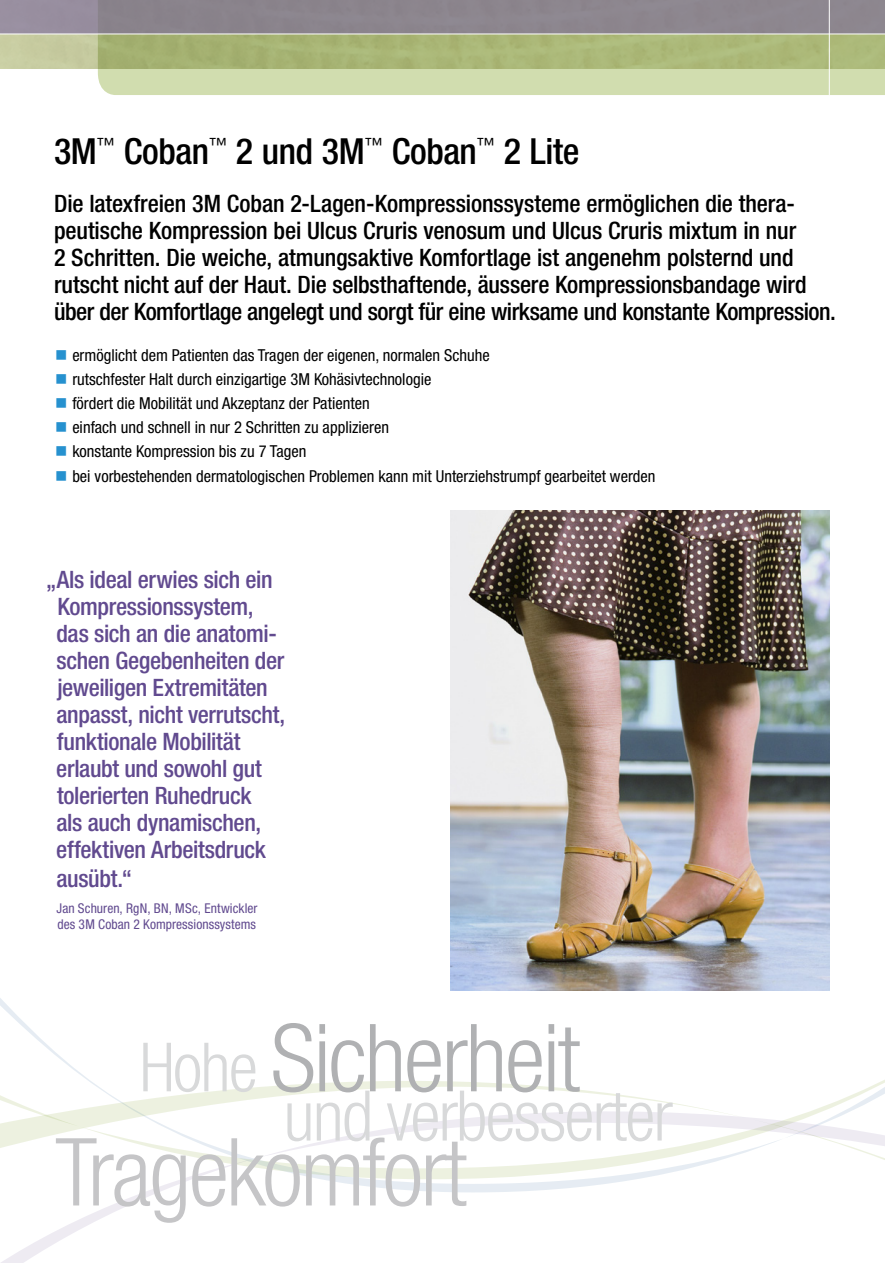
<style>
.page{position:relative;width:885px;height:1263px;background:#fff}
.page>*{position:absolute;margin:0;border:0;box-sizing:border-box;transform-origin:0 0}
.t1{font:300 condensed 94.05px "Helvetica Neue LT Std";letter-spacing:-.025em;color:#b0b1b3}
.t2{font:300 condensed 94.05px "Helvetica Neue LT Std";letter-spacing:-.025em;color:#c5c5c7}
.t3{font:300 condensed 69.9px "Helvetica Neue LT Std";letter-spacing:-.025em;color:#d8d9da}
.t4{font:500 condensed 36px "Helvetica Neue LT Std";letter-spacing:-.01em;color:#000}
.t5{font:500 condensed 24px/27px "Helvetica Neue LT Std";letter-spacing:-.005em;color:#000}
.t6{font:500 condensed 24px/27.2px "Helvetica Neue LT Std";letter-spacing:-.015em;color:#614a8f}
.t7{font:condensed 16.5px "Helvetica Neue LT Std";color:#000}
.t8{font:condensed 13.5px/16.5px "Helvetica Neue LT Std";letter-spacing:.005em;color:#614a8f}
.s1{color:#2691cf}
.s2{font-size:67.95px;color:#d8d9da}
</style>
<div class="page">
<svg style="left:0;top:937px;width:884px;height:326px"></svg>
<img style="left:450px;top:510px;width:379px;height:480px">
<div style="left:98px;top:68px;width:786px;height:27px;background:#d1ddaf"></div>
<img style="left:0;top:35px;width:884px;height:33px">
<div style="left:0;top:0;width:884px;height:34px;background:linear-gradient(to right,#8f8793,#8b858c)"></div>
<hr style="left:828px;top:0;width:1px;height:95px;background:#fff">
<h3 class="t4" style="left:54px;top:129px;width:527px">3M<sup>™</sup> Coban<sup>™</sup> 2 und 3M<sup>™</sup> Coban<sup>™</sup> 2 Lite</h3>
<p class="t5" style="left:54px;top:190px;width:783px">Die latexfreien 3M Coban 2-Lagen-Kompressionssysteme ermöglichen die thera&shy;peutische Kompression bei Ulcus Cruris venosum und Ulcus Cruris mixtum in nur<br>2 Schritten. Die weiche, atmungsaktive Komfortlage ist angenehm polsternd und rutscht nicht auf der Haut. Die selbsthaftende, äussere Kompressionsbandage wird über der Komfortlage angelegt und sorgt für eine wirksame und konstante Kompression.</p>
<p class="t7" style="left:55px;top:346px;width:436px"><span class="s1">■</span> ermöglicht dem Patienten das Tragen der eigenen, normalen Schuhe</p>
<p class="t7" style="left:55px;top:370px;width:377px"><span class="s1">■</span> rutschfester Halt durch einzigartige 3M Kohäsivtechnologie</p>
<p class="t7" style="left:55px;top:394px;width:316px"><span class="s1">■</span> fördert die Mobilität und Akzeptanz der Patienten</p>
<p class="t7" style="left:55px;top:418px;width:335px"><span class="s1">■</span> einfach und schnell in nur 2 Schritten zu applizieren</p>
<p class="t7" style="left:55px;top:442px;width:253px"><span class="s1">■</span> konstante Kompression bis zu 7 Tagen</p>
<p class="t7" style="left:55px;top:466px;width:601px"><span class="s1">■</span> bei vorbestehenden dermatologischen Problemen kann mit Unterziehstrumpf gearbeitet werden</p>
<p class="t6" style="left:56px;top:566px;width:230px;text-indent:-10px">„Als ideal erwies sich ein<br>Kompressionssystem, das sich an die anatomi&shy;schen Gegebenheiten der jeweiligen Extremitäten anpasst, nicht verrutscht, funktionale Mobilität erlaubt und sowohl gut tolerierten Ruhedruck<br>als auch dynamischen, effektiven Arbeitsdruck ausübt.“</p>
<p class="t8" style="left:56px;top:900px;width:202px">Jan Schuren, RgN, BN, MSc, Entwickler des 3M Coban 2 Kompressionssystems</p>
<h1 class="t1" style="left:139px;top:1004px;width:442px"><span class="s2">Hohe</span> Sicherheit</h1>
<h2 class="t3" style="left:283px;top:1076px;width:391px">und verbesserter</h2>
<h1 class="t2" style="left:55px;top:1118px;width:413px">Tragekomfort</h1>
</div>
